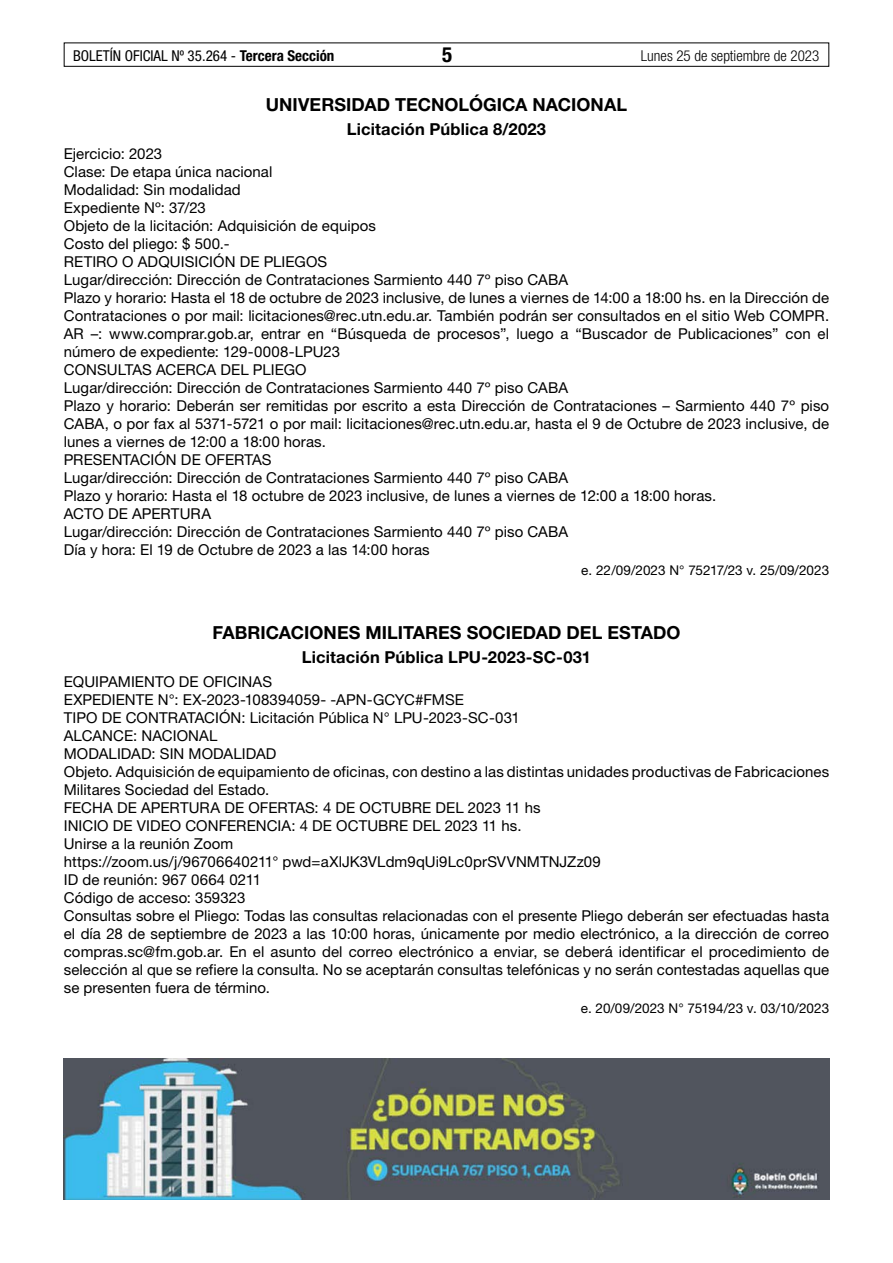
<style>
.page{position:relative;width:893px;height:1263px;background:#fff}
.page>*{position:absolute;margin:0;border:0;box-sizing:border-box;transform-origin:0 0}
.t1{font:700 condensed 21px "Helvetica Neue LT Std";color:#000}
.t2{font:700 18px "Helvetica Neue LT Std";letter-spacing:.005em;color:#000}
.t3{font:700 16.5px "Helvetica Neue LT Std";letter-spacing:.01em;color:#000}
.t4{font:15px/18px "Helvetica Neue LT Std";letter-spacing:.005em;color:#000}
.t5{font:condensed 15px "Helvetica Neue LT Std";color:#000}
.t6{font:300 condensed 15px "Helvetica Neue LT Std";color:#000}
.t7{font:13.5px "Helvetica Neue LT Std";letter-spacing:-.005em;color:#000}
.s1{font-weight:700}
</style>
<div class="page">
<div style="left:64px;top:43px;width:765px;height:24px;border:1px solid #000"></div>
<img style="left:64px;top:1059px;width:765px;height:140px">
<p class="t5" style="left:73px;top:47px;width:263px">BOLETÍN OFICIAL Nº 35.264 - <span class="s1">Tercera Sección</span></p>
<h1 class="t1" style="left:442px;top:42px;width:12px">5</h1>
<p class="t6" style="left:641px;top:47px;width:180px">Lunes 25 de septiembre de 2023</p>
<p class="t2" style="left:266px;top:93px;width:363px">UNIVERSIDAD TECNOLÓGICA NACIONAL</p>
<p class="t3" style="left:347px;top:119px;width:201px">Licitación Pública 8/2023</p>
<p class="t4" style="left:64px;top:145px;width:767px">Ejercicio: 2023<br>Clase: De etapa única nacional<br>Modalidad: Sin modalidad<br>Expediente Nº: 37/23<br>Objeto de la licitación: Adquisición de equipos<br>Costo del pliego: $ 500.-<br>RETIRO O ADQUISICIÓN DE PLIEGOS<br>Lugar/dirección: Dirección de Contrataciones Sarmiento 440 7º piso CABA<br>Plazo y horario: Hasta el 18 de octubre de 2023 inclusive, de lunes a viernes de 14:00 a 18:00 hs. en la Dirección de Contrataciones o por mail: licitaciones@rec.utn.edu.ar. También podrán ser consultados en el sitio Web COMPR.<br>AR –: www.comprar.gob.ar, entrar en “Búsqueda de procesos”, luego a “Buscador de Publicaciones” con el número de expediente: 129-0008-LPU23<br>CONSULTAS ACERCA DEL PLIEGO<br>Lugar/dirección: Dirección de Contrataciones Sarmiento 440 7º piso CABA<br>Plazo y horario: Deberán ser remitidas por escrito a esta Dirección de Contrataciones – Sarmiento 440 7º piso CABA, o por fax al 5371-5721 o por mail: licitaciones@rec.utn.edu.ar, hasta el 9 de Octubre de 2023 inclusive, de lunes a viernes de 12:00 a 18:00 horas.<br>PRESENTACIÓN DE OFERTAS<br>Lugar/dirección: Dirección de Contrataciones Sarmiento 440 7º piso CABA<br>Plazo y horario: Hasta el 18 octubre de 2023 inclusive, de lunes a viernes de 12:00 a 18:00 horas.<br>ACTO DE APERTURA<br>Lugar/dirección: Dirección de Contrataciones Sarmiento 440 7º piso CABA<br>Día y hora: El 19 de Octubre de 2023 a las 14:00 horas</p>
<p class="t7" style="left:581px;top:562px;width:249px">e. 22/09/2023 N° 75217/23 v. 25/09/2023</p>
<p class="t2" style="left:212px;top:621px;width:469px">FABRICACIONES MILITARES SOCIEDAD DEL ESTADO</p>
<p class="t3" style="left:302px;top:647px;width:291px">Licitación Pública LPU-2023-SC-031</p>
<p class="t4" style="left:64px;top:673px;width:767px">EQUIPAMIENTO DE OFICINAS<br>EXPEDIENTE N°: EX-2023-108394059- -APN-GCYC#FMSE<br>TIPO DE CONTRATACIÓN: Licitación Pública N° LPU-2023-SC-031<br>ALCANCE: NACIONAL<br>MODALIDAD: SIN MODALIDAD<br>Objeto. Adquisición de equipamiento de oficinas, con destino a las distintas unidades productivas de Fabricaciones Militares Sociedad del Estado.<br>FECHA DE APERTURA DE OFERTAS: 4 DE OCTUBRE DEL 2023 11 hs<br>INICIO DE VIDEO CONFERENCIA: 4 DE OCTUBRE DEL 2023 11 hs.<br>Unirse a la reunión Zoom<br>https://zoom.us/j/96706640211° pwd=aXlJK3VLdm9qUi9Lc0prSVVNMTNJZz09<br>ID de reunión: 967 0664 0211<br>Código de acceso: 359323<br>Consultas sobre el Pliego: Todas las consultas relacionadas con el presente Pliego deberán ser efectuadas hasta el día 28 de septiembre de 2023 a las 10:00 horas, únicamente por medio electrónico, a la dirección de correo compras.sc@fm.gob.ar. En el asunto del correo electrónico a enviar, se deberá identificar el procedimiento de selección al que se refiere la consulta. No se aceptarán consultas telefónicas y no serán contestadas aquellas que se presenten fuera de término.</p>
<p class="t7" style="left:581px;top:1000px;width:250px">e. 20/09/2023 N° 75194/23 v. 03/10/2023</p>
</div>
